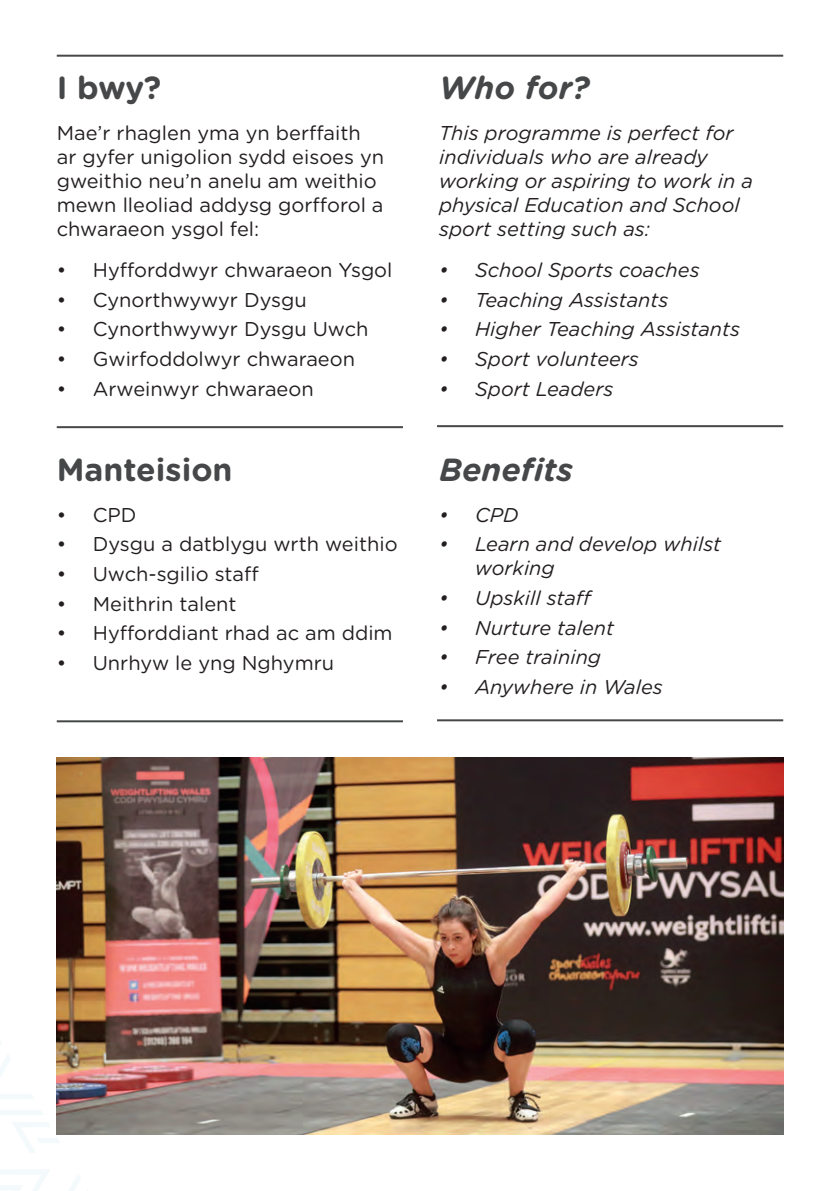
<style>
.page{position:relative;width:840px;height:1191px;background:#fff}
.page>*{position:absolute;margin:0;border:0;box-sizing:border-box;transform-origin:0 0}
.t1{font:700 32px "Gotham Rounded";color:#464748}
.t2{font:italic 700 32px "Gotham Rounded";color:#464748}
.t3{font:20px/24px "Gotham Rounded";color:#231f20}
.t4{font:italic 20px/24px "Gotham Rounded";color:#231f20}
</style>
<div class="page">
<hr style="left:57px;top:55px;width:725px;height:2px;background:#464748">
<hr style="left:57px;top:426px;width:346px;height:2px;background:#464748">
<hr style="left:437px;top:425px;width:345px;height:2px;background:#464748">
<hr style="left:57px;top:720px;width:346px;height:2px;background:#464748">
<hr style="left:437px;top:719px;width:345px;height:2px;background:#464748">
<svg style="left:0;top:1041px;width:43px;height:74px"></svg>
<svg style="left:12px;top:1121px;width:49px;height:32px"></svg>
<svg style="left:0;top:1170px;width:88px;height:21px"></svg>
<img style="left:57px;top:757px;width:725px;height:377px">
<h1 class="t1" style="left:57px;top:64px;width:106px">I bwy?</h1>
<p class="t3" style="left:57px;top:120px;width:329px">Mae’r rhaglen yma yn berffaith ar gyfer unigolion sydd eisoes yn gweithio neu’n anelu am weithio mewn lleoliad addysg gorfforol a chwaraeon ysgol fel:</p>
<p class="t3" style="left:57px;top:257px;width:337px">• Hyfforddwyr chwaraeon Ysgol</p>
<p class="t3" style="left:57px;top:287px;width:251px">• Cynorthwywyr Dysgu</p>
<p class="t3" style="left:57px;top:316px;width:313px">• Cynorthwywyr Dysgu Uwch</p>
<p class="t3" style="left:57px;top:346px;width:299px">• Gwirfoddolwyr chwaraeon</p>
<p class="t3" style="left:57px;top:375px;width:258px">• Arweinwyr chwaraeon</p>
<h1 class="t1" style="left:57px;top:446px;width:177px">Manteision</h1>
<p class="t3" style="left:57px;top:502px;width:81px">• CPD</p>
<p class="t3" style="left:57px;top:531px;width:342px">• Dysgu a datblygu wrth weithio</p>
<p class="t3" style="left:57px;top:561px;width:203px">• Uwch-sgilio staff</p>
<p class="t3" style="left:57px;top:591px;width:181px">• Meithrin talent</p>
<p class="t3" style="left:57px;top:620px;width:337px">• Hyfforddiant rhad ac am ddim</p>
<p class="t3" style="left:57px;top:650px;width:279px">• Unrhyw le yng Nghymru</p>
<h1 class="t2" style="left:439px;top:64px;width:152px">Who for?</h1>
<p class="t4" style="left:439px;top:120px;width:315px">This programme is perfect for individuals who are already working or aspiring to work in a physical Education and School sport setting such as:</p>
<p class="t4" style="left:439px;top:257px;width:262px">• School Sports coaches</p>
<p class="t4" style="left:439px;top:287px;width:231px">• Teaching Assistants</p>
<p class="t4" style="left:439px;top:316px;width:302px">• Higher Teaching Assistants</p>
<p class="t4" style="left:439px;top:346px;width:201px">• Sport volunteers</p>
<p class="t4" style="left:439px;top:376px;width:176px">• Sport Leaders</p>
<h1 class="t2" style="left:439px;top:446px;width:135px">Benefits</h1>
<p class="t4" style="left:439px;top:502px;width:81px">• CPD</p>
<p class="t4" style="left:475px;top:531px;width:247px;text-indent:-36px">• Learn and develop whilst working</p>
<p class="t4" style="left:439px;top:585px;width:155px">• Upskill staff</p>
<p class="t4" style="left:439px;top:615px;width:176px">• Nurture talent</p>
<p class="t4" style="left:439px;top:644px;width:163px">• Free training</p>
<p class="t4" style="left:439px;top:674px;width:225px">• Anywhere in Wales</p>
</div>
